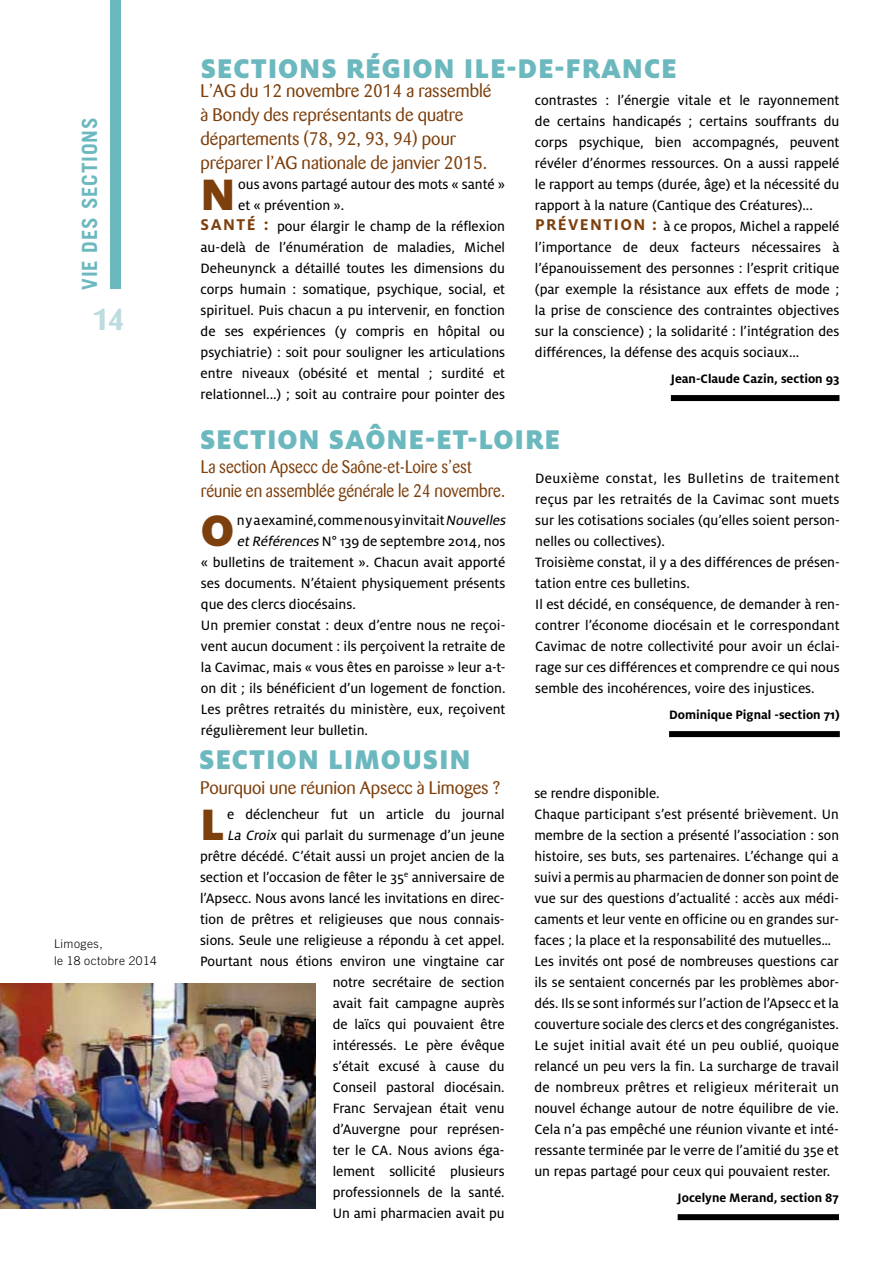
<style>
.page{position:relative;width:893px;height:1263px;background:#fff}
.page>*{position:absolute;margin:0;border:0;box-sizing:border-box;transform-origin:0 0}
.t1{font:900 48.75px "Milo OT";color:#7d3f0c}
.t2{font:900 30px "Milo OT";letter-spacing:.03em;color:#6cb8bf}
.t3{font:700 30px "Barmeno";color:#bcdcdf}
.t4{font:700 21px "Trade Gothic";letter-spacing:.04em;color:#6cb8bf}
.t5{font:18px/24px "Barmeno";color:#7d3f0c}
.t6{font:18px/24px "Barmeno";color:#7d3f0c;scale:.91 1}
.t7{font:15px/21px "Milo OT Text";color:#000}
.t8{font:700 13.5px "Milo OT";color:#000}
.t9{font:300 12px/16.5px "Trade Gothic";letter-spacing:.04em;color:#000}
.s1{font-family:"Milo OT";font-weight:700;font-size:17.25px;color:#7d3f0c}
.s2{font-style:italic}
</style>
<div class="page">
<div style="left:111px;top:0;width:10px;height:289px;background:#6cb8bf"></div>
<div style="left:669px;top:731px;width:171px;height:6px;background:#000"></div>
<div style="left:678px;top:1214px;width:161px;height:6px;background:#000"></div>
<img style="left:0;top:983px;width:316px;height:226px">
<div style="left:671px;top:395px;width:168px;height:6px;background:#000"></div>
<h3 class="t4" style="left:77px;top:290px;width:174px;rotate:-90deg">vie des sections</h3>
<h2 class="t3" style="left:93px;top:301px;width:33px">14</h2>
<p class="t9" style="left:54px;top:935px;width:104px">Limoges,<br>le 18 octobre 2014</p>
<h2 class="t2" style="left:201px;top:51px;width:478px">SECTIONS RÉGION ILE-DE-FRANCE</h2>
<p class="t5" style="left:201px;top:79px;width:292px">L’AG du 12 novembre 2014 a rassemblé à Bondy des représentants de quatre départements (78, 92, 93, 94) pour préparer l’AG nationale de janvier 2015.</p>
<h1 class="t1" style="left:201px;top:166px;width:30px">N</h1>
<p class="t7" style="left:238px;top:174px;width:268px">ous avons partagé autour des mots « santé »</p>
<p class="t7" style="left:535px;top:90px;width:306px">contrastes : l’énergie vitale et le rayonnement de certains handicapés ; certains souffrants du corps psychique, bien accompagnés, peuvent révéler d’énormes ressources. On a aussi rappelé le rapport au temps (durée, âge) et la nécessité du rapport à la nature (Cantique des Créatures)...<br><span class="s1">P rév ention :</span> à ce propos, Michel a rappelé l’importance de deux facteurs nécessaires à l’épanouissement des personnes : l’esprit critique (par exemple la résistance aux effets de mode ; la prise de conscience des contraintes objectives sur la conscience) ; la solidarité : l’intégration des différences, la défense des acquis sociaux...</p>
<p class="t8" style="left:671px;top:371px;width:170px">Jean-Claude Cazin, section 93</p>
<p class="t7" style="left:238px;top:195px;width:108px">et « prévention ».</p>
<p class="t7" style="left:201px;top:216px;width:306px"><span class="s1">Sa nté :</span> pour élargir le champ de la réflexion</p>
<p class="t7" style="left:201px;top:237px;width:306px">au-delà de l’énumération de maladies, Michel</p>
<p class="t7" style="left:201px;top:258px;width:306px">Deheunynck a détaillé toutes les dimensions du</p>
<p class="t7" style="left:201px;top:279px;width:306px">corps humain : somatique, psychique, social, et</p>
<p class="t7" style="left:201px;top:300px;width:306px">spirituel. Puis chacun a pu intervenir, en fonction</p>
<p class="t7" style="left:201px;top:321px;width:306px">de ses expériences (y compris en hôpital ou</p>
<p class="t7" style="left:201px;top:342px;width:306px">psychiatrie) : soit pour souligner les articulations</p>
<p class="t7" style="left:201px;top:363px;width:306px">entre niveaux (obésité et mental ; surdité et</p>
<p class="t7" style="left:201px;top:384px;width:306px">relationnel...) ; soit au contraire pour pointer des</p>
<h2 class="t2" style="left:200px;top:422px;width:362px">SECTION SAÔNE-ET-LOIRE</h2>
<p class="t6" style="left:201px;top:455px;width:336px">La section Apsecc de Saône-et-Loire s’est réunie en assemblée générale le 24 novembre.</p>
<h1 class="t1" style="left:201px;top:502px;width:35px">O</h1>
<p class="t7" style="left:237px;top:510px;width:273px">n y a examiné, comme nous y invitait <span class="s2">Nouvelles</span></p>
<p class="t7" style="left:535px;top:468px;width:306px">Deuxième constat, les Bulletins de traitement reçus par les retraités de la Cavimac sont muets sur les cotisations sociales (qu’elles soient person&shy;nelles ou collectives).<br>Troisième constat, il y a des différences de présen&shy;tation entre ces bulletins.<br>Il est décidé, en conséquence, de demander à ren&shy;contrer l’économe diocésain et le correspondant Cavimac de notre collectivité pour avoir un éclai&shy;rage sur ces différences et comprendre ce qui nous semble des incohérences, voire des injustices.</p>
<p class="t8" style="left:669px;top:707px;width:172px">Dominique Pignal -section 71)</p>
<p class="t7" style="left:237px;top:531px;width:270px"><span class="s2">etRéférences</span> N° 139 de septembre 2014, nos</p>
<p class="t7" style="left:201px;top:552px;width:306px">« bulletins de traitement ». Chacun avait apporté</p>
<p class="t7" style="left:201px;top:573px;width:306px">ses documents. N’étaient physiquement présents</p>
<p class="t7" style="left:201px;top:594px;width:156px">que des clercs diocésains.</p>
<p class="t7" style="left:201px;top:615px;width:306px">Un premier constat : deux d’entre nous ne reçoi-</p>
<p class="t7" style="left:201px;top:636px;width:306px">vent aucun document : ils perçoivent la retraite de</p>
<p class="t7" style="left:201px;top:657px;width:306px">la Cavimac, mais « vous êtes en paroisse » leur a-t-</p>
<p class="t7" style="left:201px;top:678px;width:306px">on dit ; ils bénéficient d’un logement de fonction.</p>
<p class="t7" style="left:201px;top:699px;width:306px">Les prêtres retraités du ministère, eux, reçoivent</p>
<p class="t7" style="left:201px;top:720px;width:169px">régulièrement leur bulletin.</p>
<h2 class="t2" style="left:199px;top:742px;width:273px">SECTION LIMOUSIN</h2>
<p class="t5" style="left:200px;top:776px;width:302px">Pourquoi une réunion Apsecc à Limoges ?</p>
<h1 class="t1" style="left:200px;top:796px;width:21px">L</h1>
<p class="t7" style="left:200px;top:804px;width:306px;text-align:right">e déclencheur fut un article du journal<br><span class="s2">La Croix</span> qui parlait du surmenage d’un jeune prêtre décédé. C’était aussi un projet ancien de la section et l’occasion de fêter le 35<sup>e</sup> anniversaire de l’Apsecc. Nous avons lancé les invitations en direc&shy;tion de prêtres et religieuses que nous connais&shy;sions. Seule une religieuse a répondu à cet appel.<br>Pourtant nous étions environ une vingtaine car notre secrétaire de section<br>avait fait campagne auprès<br>de laïcs qui pouvaient être<br>intéressés. Le père évêque<br>s’était excusé à cause du<br>Conseil pastoral diocésain.<br>Franc Servajean était venu<br>d’Auvergne pour représen-<br>ter le CA. Nous avions éga-<br>lement sollicité plusieurs<br>professionnels de la santé.<br>Un ami pharmacien avait pu</p>
<p class="t7" style="left:534px;top:783px;width:306px">se rendre disponible.<br>Chaque participant s’est présenté brièvement. Un membre de la section a présenté l’association : son histoire, ses buts, ses partenaires. L’échange qui a suivi a permis au pharmacien de donner son point de vue sur des questions d’actualité : accès aux médi&shy;caments et leur vente en officine ou en grandes sur&shy;faces ; la place et la responsabilité des mutuelles… Les invités ont posé de nombreuses questions car ils se sentaient concernés par les problèmes abor&shy;dés. Ils se sont informés sur l’action de l’Apsecc et la couverture sociale des clercs et des congréganistes.<br>Le sujet initial avait été un peu oublié, quoique relancé un peu vers la fin. La surcharge de travail de nombreux prêtres et religieux mériterait un nouvel échange autour de notre équilibre de vie.<br>Cela n’a pas empêché une réunion vivante et inté&shy;ressante terminée par le verre de l’amitié du 35e et un repas partagé pour ceux qui pouvaient rester.</p>
<p class="t8" style="left:678px;top:1190px;width:163px">Jocelyne Merand, section 87</p>
</div>
